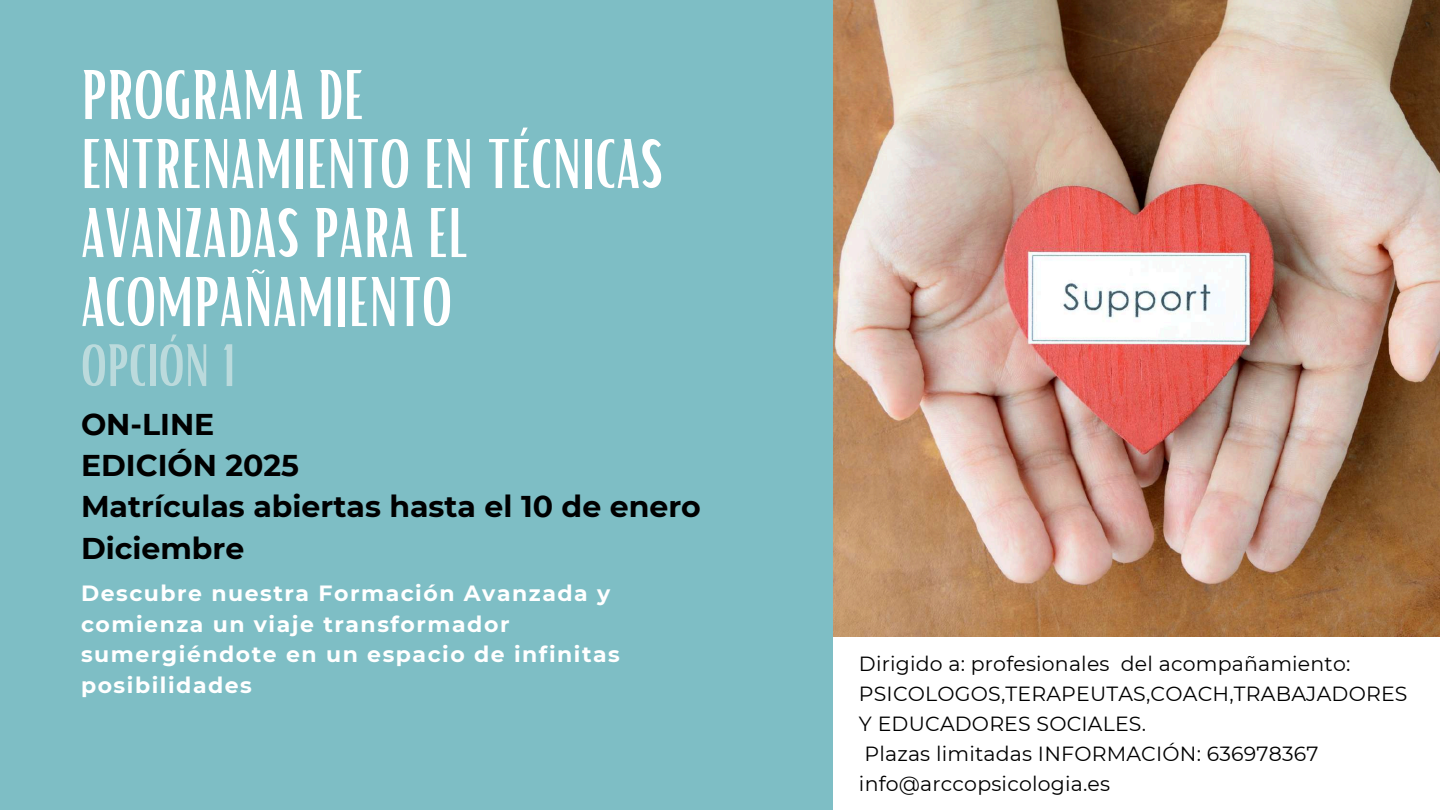
<style>
.page{position:relative;width:1440px;height:810px;background:#fff}
.page>*{position:absolute;margin:0;border:0;box-sizing:border-box;transform-origin:0 0}
.t1{font:67.8px/69px "Bright";color:#fff}
.t2{font:57.8px "Bright";color:#bbdadc}
.t3{font:700 30px/41.2px "Montserrat";color:#000}
.t4{font:700 22px/30.8px "Montserrat";letter-spacing:.07em;color:#fff}
.t5{font:20.5px/30px "Montserrat";letter-spacing:.01em;color:#000}
</style>
<div class="page">
<img style="left:833px;top:0;width:607px;height:637px">
<div style="left:0;top:0;width:833px;height:810px;background:#7ebec5"></div>
<h1 class="t1" style="left:81px;top:57px;width:584px">PROGRAMA DE<br>ENTRENAMIENTO EN TÉCNICAS<br>AVANZADAS PARA EL<br>ACOMPAÑAMIENTO</h1>
<h2 class="t2" style="left:81px;top:328px;width:156px">OPCIÓN 1</h2>
<h3 class="t3" style="left:81px;top:404px;width:621px">ON-LINE<br>EDICIÓN 2025<br>Matrículas abiertas hasta el 10 de enero<br>Diciembre</h3>
<p class="t4" style="left:81px;top:578px;width:541px">Descubre nuestra Formación Avanzada y comienza un viaje transformador sumergiéndote en un espacio de infinitas posibilidades</p>
<p class="t5" style="left:859px;top:648px;width:550px">Dirigido a: profesionales del acompañamiento:<br>PSICOLOGOS,TERAPEUTAS,COACH,TRABAJADORES Y EDUCADORES SOCIALES.<br>Plazas limitadas INFORMACIÓN: 636978367 info@arccopsicologia.es</p>
</div>
